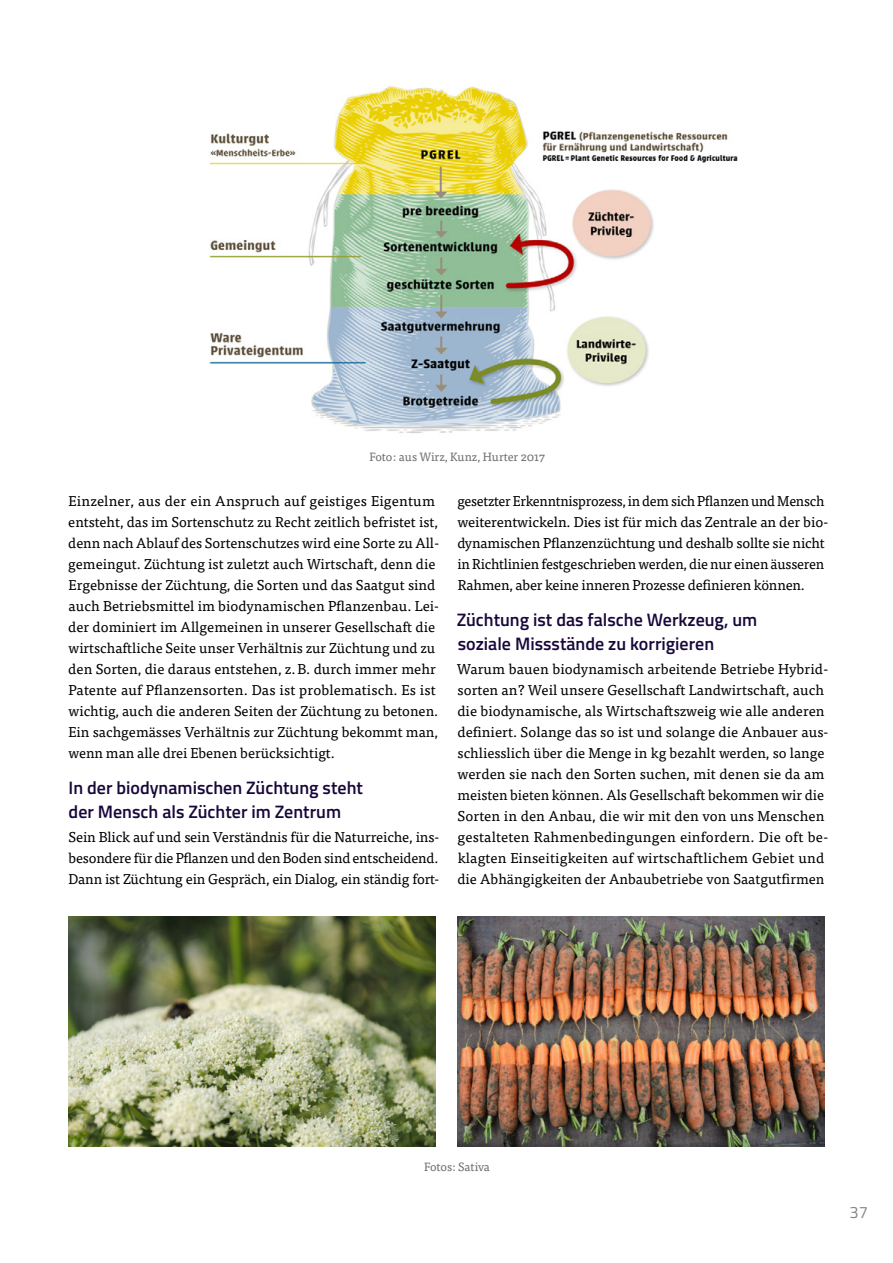
<style>
.page{position:relative;width:893px;height:1263px;background:#fff}
.page>*{position:absolute;margin:0;border:0;box-sizing:border-box;transform-origin:0 0}
.t1{font:600 18px/24px "Titillium";color:#18073a}
.t2{font:16.5px "Titillium";color:#878787}
.t3{font:14.25px/21px "Tisa Pro";color:#000}
.t4{font:12px "Tisa Pro";color:#706f6f}
</style>
<div class="page">
<img style="left:457px;top:917px;width:368px;height:229px">
<img style="left:68px;top:916px;width:368px;height:230px">
<img style="left:209px;top:86px;width:529px;height:347px">
<p class="t4" style="left:369px;top:448px;width:177px">Foto: aus Wirz, Kunz, Hurter 2017</p>
<p class="t3" style="left:68px;top:489px;width:372px">Einzelner, aus der ein Anspruch auf geistiges Eigentum entsteht, das im Sortenschutz zu Recht zeitlich befristet ist, denn nach Ablauf des Sortenschutzes wird eine Sorte zu All&shy;gemeingut. Züchtung ist zuletzt auch Wirtschaft, denn die Ergebnisse der Züchtung, die Sorten und das Saatgut sind auch Betriebsmittel im biodynamischen Pflanzenbau. Lei&shy;der dominiert im Allgemeinen in unserer Gesellschaft die wirtschaftliche Seite unser Verhältnis zur Züchtung und zu den Sorten, die daraus entstehen, z.B. durch immer mehr Patente auf Pflanzensorten. Das ist problematisch. Es ist wichtig, auch die anderen Seiten der Züchtung zu betonen.<br>Ein sachgemässes Verhältnis zur Züchtung bekommt man, wenn man alle drei Ebenen berücksichtigt.</p>
<p class="t1" style="left:69px;top:775px;width:296px">In der biodynamischen Züchtung steht der Mensch als Züchter im Zentrum</p>
<p class="t3" style="left:69px;top:825px;width:372px;text-align:justify">Sein Blick auf und sein Verständnis für die Naturreiche, ins&shy;besondere für die Pflanzen und den Boden sind entscheidend.<br>Dann ist Züchtung ein Gespräch, ein Dialog, ein ständig fort-</p>
<p class="t3" style="left:457px;top:489px;width:372px">gesetzter Erkenntnisprozess, in dem sich Pflanzen und Mensch weiterentwickeln. Dies ist für mich das Zentrale an der bio&shy;dynamischen Pflanzenzüchtung und deshalb sollte sie nicht in Richtlinien festgeschrieben werden, die nur einen äusseren Rahmen, aber keine inneren Prozesse definieren können.</p>
<p class="t1" style="left:457px;top:607px;width:302px">Züchtung ist das falsche Werkzeug, um soziale Missstände zu korrigieren</p>
<p class="t3" style="left:457px;top:657px;width:373px">Warum bauen biodynamisch arbeitende Betriebe Hybrid&shy;sorten an? Weil unsere Gesellschaft Landwirtschaft, auch die biodynamische, als Wirtschaftszweig wie alle anderen definiert. Solange das so ist und solange die Anbauer aus&shy;schliesslich über die Menge in kg bezahlt werden, so lange werden sie nach den Sorten suchen, mit denen sie da am meisten bieten können. Als Gesellschaft bekommen wir die Sorten in den Anbau, die wir mit den von uns Menschen gestalteten Rahmenbedingungen einfordern. Die oft be&shy;klagten Einseitigkeiten auf wirtschaftlichem Gebiet und die Abhängigkeiten der Anbaubetriebe von Saatgutfirmen</p>
<p class="t4" style="left:424px;top:1157px;width:67px">Fotos: Sativa</p>
<p class="t2" style="left:849px;top:1200px;width:20px">37</p>
</div>
